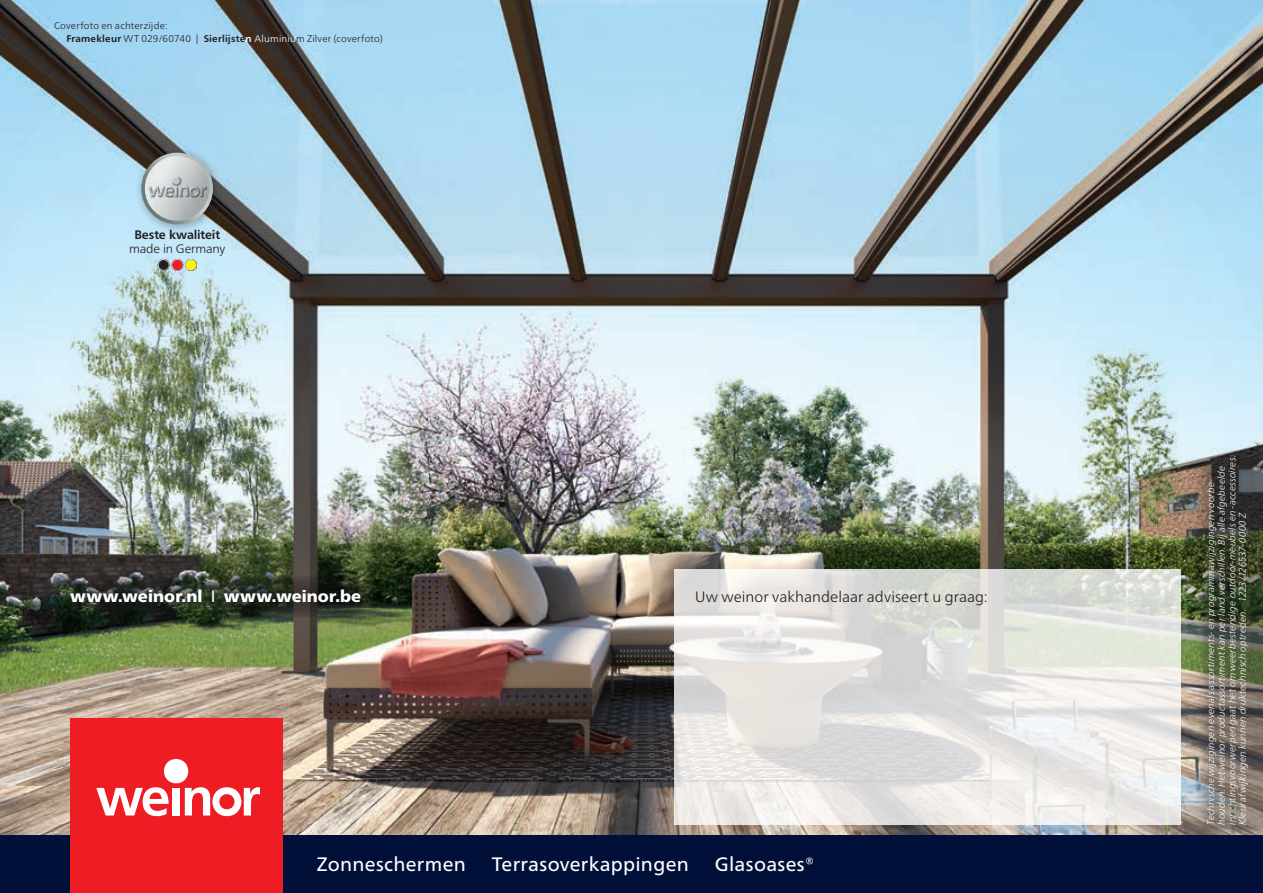
<style>
.page{position:relative;width:1263px;height:893px;background:#fff}
.page>*{position:absolute;margin:0;border:0;box-sizing:border-box;transform-origin:0 0}
.t1{font:19.5px "Frutiger Neue LTW1 G";letter-spacing:.015em;color:#fff}
.t2{font:900 16.5px "Frutiger Neue LTW1 G";letter-spacing:.005em;color:#fff}
.t3{font:300 15px "Frutiger Neue LTW1 G";letter-spacing:.005em;color:#231f20}
.t4{font:700 12.3px "Frutiger Neue LTW1 G";letter-spacing:-.01em;color:#231f20}
.t5{font:300 12.3px "Frutiger Neue LTW1 G";letter-spacing:-.015em;color:#231f20}
.t6{font:italic 300 9.75px/10.6px "Frutiger Neue LTW1 G";letter-spacing:.02em;color:#fff}
.t7{font:300 9.75px/12.8px "Frutiger Neue LTW1 G";letter-spacing:.015em;color:#231f20}
.s1{font-weight:700}
.s2{font-weight:700;color:#fff}
.s3{color:#fff}
.s4{font-weight:400}
</style>
<div class="page">
<img style="left:0;top:0;width:1263px;height:836px">
<svg style="left:1231px;top:14px;width:32px;height:95px;background:#7b878a"></svg>
<img style="left:1190px;top:442px;width:73px;height:394px">
<div style="left:0;top:836px;width:1263px;height:57px;background:#001039"></div>
<div style="left:70px;top:719px;width:213px;height:174px;background:#ee1d23"></div>
<svg style="left:96px;top:787px;width:73px;height:29px"></svg>
<div style="left:172px;top:788px;width:8px;height:27px;background:#fff"></div>
<div style="left:164px;top:759px;width:24px;height:24px;background:#fff;border-radius:50%"></div>
<svg style="left:185px;top:787px;width:75px;height:29px"></svg>
<svg style="left:674px;top:570px;width:506px;height:255px;background:#e5e4e1"></svg>
<div style="left:18px;top:530px;width:396px;height:134px;background:#fff;opacity:.75"></div>
<svg style="left:158px;top:259px;width:39px;height:12px"></svg>
<div style="left:159px;top:260px;width:9px;height:10px;background:#231f20;border-radius:50%"></div>
<img style="left:110px;top:142px;width:132px;height:98px">
<img style="left:141px;top:153px;width:72px;height:71px;border-radius:36px">
<img style="left:145px;top:156px;width:64px;height:65px;border-radius:32px">
<p class="t7" style="left:66px;top:19px;width:318px;text-indent:-12px">Coverfoto en achterzijde:<br><span class="s1">Framekleur</span> WT 029/60740 | <span class="s1">Sierlijste</span><span class="s2">n</span> <span class="s3">Aluminiu</span>m Zilver (coverfoto)</p>
<p class="t4" style="left:134px;top:228px;width:87px">Beste kwaliteit</p>
<p class="t5" style="left:129px;top:241px;width:98px">made in Germany</p>
<h2 class="t2" style="left:70px;top:584px;width:293px">www.weinor.nl <span class="s4">I</span> www.weinor.be</h2>
<h3 class="t3" style="left:695px;top:587px;width:294px">Uw weinor vakhandelaar adviseert u graag:</h3>
<h1 class="t1" style="left:317px;top:852px;width:151px">Zonneschermen</h1>
<h1 class="t1" style="left:492px;top:852px;width:199px">Terrasoverkappingen</h1>
<h1 class="t1" style="left:715px;top:852px;width:101px">Glasoases®</h1>
<p class="t6" style="left:1205px;top:825px;width:371px;rotate:-90deg">Technische wijzigingen evenals assortiments- en programmawijzigingen voorbe&shy;houden. Het weinor productassortiment kan per land verschillen. Bij alle afgebeelde inrichtingsvoorwerpen gaat het om weerbestendige outdoor-meubels en -accessoires.<br>Kleurafwijkingen kunnen druktechnisch optreden. 1223/126537-0000 Z</p>
</div>
